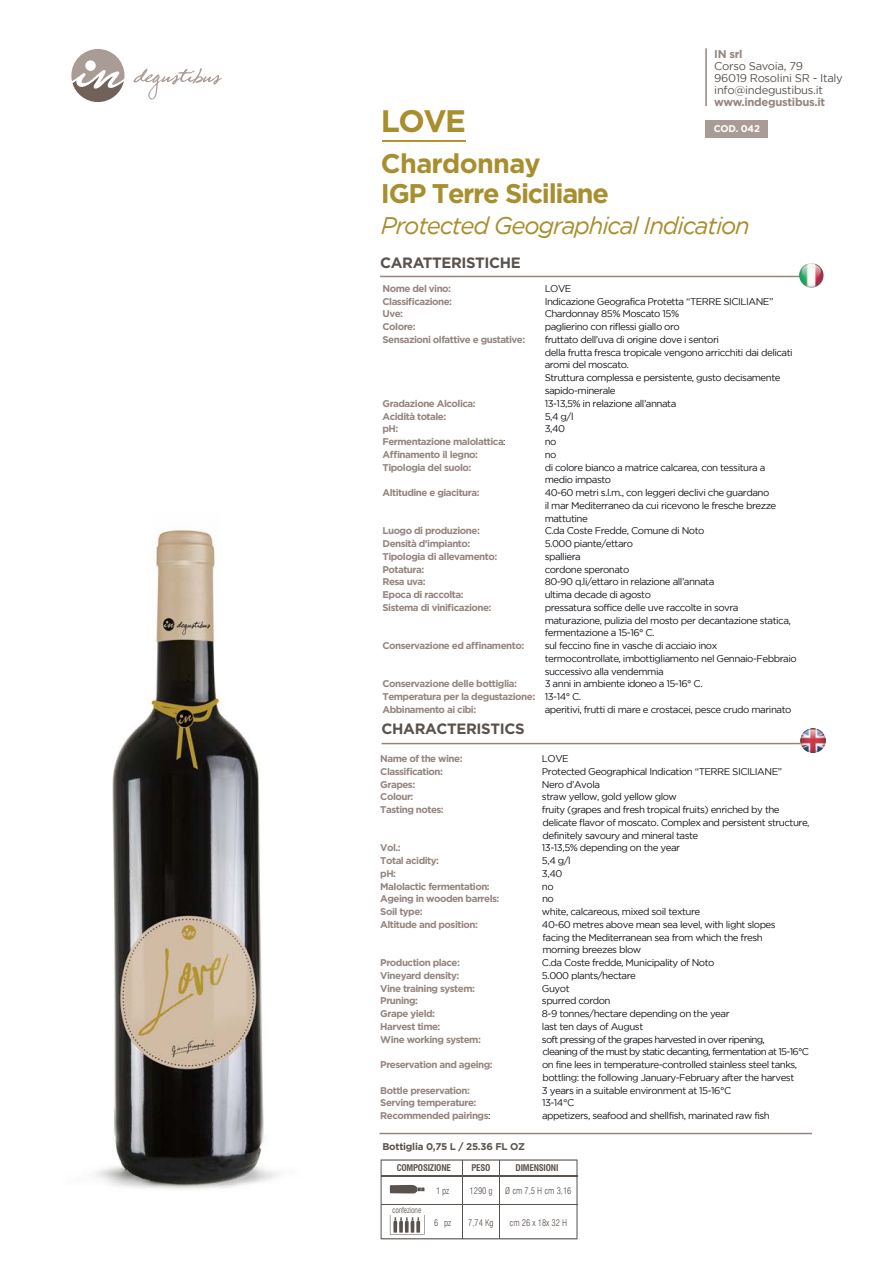
<style>
.page{position:relative;width:893px;height:1263px;background:#fff}
.page>*{position:absolute;margin:0;border:0;box-sizing:border-box;transform-origin:0 0}
.t1{font:700 31.05px "Gotham";color:#a88f2e}
.t2{font:700 27px/30px "Gotham";letter-spacing:-.05em;color:#a88f2e}
.t3{font:italic 24px "Gotham";letter-spacing:-.05em;color:#a88f2e}
.t4{font:700 15px "Gotham";letter-spacing:-.025em;color:#5a524d}
.t5{font:11.25px/12px "Gotham";letter-spacing:-.025em;color:#5a524d}
.t6{font:9.75px/12.8px "Gotham";letter-spacing:-.05em;color:#17141a}
.t7{font:700 9.75px/12.8px "Gotham";letter-spacing:-.05em;color:#95857f}
.t8{font:9.75px/12.8px "Gotham";letter-spacing:-.075em;color:#17141a}
.t9{font:700 9.75px "Gotham";letter-spacing:-.025em;color:#5a524d}
.t10{font:700 9.75px "Gotham";letter-spacing:-.025em;color:#fff}
.t11{font:300 condensed 9px "Swiss 721 BT";color:#5a524d}
.t12{font:700 condensed 9px "Swiss 721 BT";letter-spacing:-.025em;color:#5a524d}
.t13{font:300 condensed 8.1px "Swiss 721 BT";letter-spacing:-.025em;color:#5a524d}
.s1{font-weight:700;color:#95857f}
.s2{font-weight:400;color:#17141a}
.s3{color:#5b534e}
.s4{font-size:8.55px}
</style>
<div class="page">
<hr style="left:705px;top:48px;width:2px;height:58px;background:#95857f">
<hr style="left:380px;top:276px;width:432px;height:1px;background:#95857f">
<hr style="left:382px;top:743px;width:432px;height:1px;background:#95857f">
<img style="left:801px;top:729px;width:24px;height:24px">
<img style="left:800px;top:264px;width:24px;height:24px">
<svg style="left:133px;top:68px;width:89px;height:32px"></svg>
<svg style="left:71px;top:49px;width:53px;height:53px"></svg>
<hr style="left:380px;top:1133px;width:432px;height:1px;background:#95857f">
<div style="left:706px;top:120px;width:62px;height:18px;background:#a99b95"></div>
<img style="left:96px;top:529px;width:182px;height:661px">
<svg style="left:381px;top:1159px;width:196px;height:80px"></svg>
<hr style="left:381px;top:1204px;width:196px;height:1px;background:#5a524d">
<hr style="left:382px;top:140px;width:83px;height:1px;background:#b5942b">
<p class="t5" style="left:714px;top:48px;width:130px"><span class="s1">IN srl<br></span>Corso Savoia, 79<br>96019 Rosolini SR - Italy info@indegustibus.it <span class="s1">www.indegustibus.it</span></p>
<p class="t1" style="left:381px;top:101px;width:87px">LOVE</p>
<p class="t2" style="left:381px;top:148px;width:230px">Chardonnay<br>IGP Terre Siciliane</p>
<p class="t3" style="left:381px;top:212px;width:370px">Protected Geographical Indication</p>
<p class="t10" style="left:714px;top:122px;width:48px">COD. 042</p>
<p class="t4" style="left:380px;top:253px;width:142px">CARATTERISTICHE</p>
<p class="t7" style="left:382px;top:282px;width:70px">Nome del vino:</p>
<p class="t6" style="left:545px;top:282px;width:28px">LOVE</p>
<p class="t7" style="left:382px;top:295px;width:71px">Classificazione:</p>
<p class="t6" style="left:545px;top:295px;width:230px">Indicazione Geografica Protetta “TERRE SICILIANE”</p>
<p class="t7" style="left:382px;top:308px;width:22px">Uve:</p>
<p class="t6" style="left:545px;top:307px;width:136px">Chardonnay 85% Moscato 15%</p>
<p class="t7" style="left:382px;top:320px;width:35px">Colore:</p>
<p class="t6" style="left:545px;top:320px;width:137px">paglierino con riflessi giallo oro</p>
<p class="t7" style="left:382px;top:333px;width:144px">Sensazioni olfattive e gustative:</p>
<p class="t6" style="left:545px;top:333px;width:250px">fruttato dell’uva di origine dove i sentori<br>della frutta fresca tropicale vengono arricchiti dai delicati aromi del moscato.<br>Struttura complessa e persistente, gusto decisamente sapido-minerale</p>
<p class="t7" style="left:382px;top:397px;width:95px">Gradazione Alcolica:</p>
<p class="t6" style="left:545px;top:397px;width:133px">13-13,5% in relazione all’annata</p>
<p class="t7" style="left:382px;top:410px;width:65px">Acidità totale:</p>
<p class="t6" style="left:545px;top:409px;width:30px">5,4 g/l</p>
<p class="t7" style="left:382px;top:422px;width:17px">pH:</p>
<p class="t6" style="left:545px;top:422px;width:22px">3,40</p>
<p class="t7" style="left:382px;top:435px;width:125px">Fermentazione malolattica<span class="s2">:</span></p>
<p class="t6" style="left:545px;top:435px;width:13px">no</p>
<p class="t7" style="left:382px;top:448px;width:97px">Affinamento il legno:</p>
<p class="t6" style="left:545px;top:448px;width:13px">no</p>
<p class="t7" style="left:382px;top:461px;width:90px">Tipologia del suolo:</p>
<p class="t6" style="left:545px;top:461px;width:222px">di colore bianco a matrice calcarea, con tessitura a medio impasto</p>
<p class="t7" style="left:382px;top:486px;width:99px">Altitudine e giacitura:</p>
<p class="t6" style="left:545px;top:486px;width:233px">40-60 metri s.l.m., con leggeri declivi che guardano<br>il mar Mediterraneo da cui ricevono le fresche brezze mattutine</p>
<p class="t7" style="left:382px;top:524px;width:99px">Luogo di produzione:</p>
<p class="t6" style="left:545px;top:524px;width:161px">C.da Coste Fredde, Comune di Noto</p>
<p class="t7" style="left:382px;top:537px;width:89px">Densità d’impianto:</p>
<p class="t6" style="left:545px;top:537px;width:90px">5.000 piante/ettaro</p>
<p class="t7" style="left:382px;top:550px;width:116px">Tipologia di allevamento:</p>
<p class="t6" style="left:545px;top:550px;width:38px">spalliera</p>
<p class="t7" style="left:382px;top:563px;width:43px">Potatura:</p>
<p class="t6" style="left:545px;top:563px;width:86px">cordone speronato</p>
<p class="t7" style="left:382px;top:575px;width:45px">Resa uva:</p>
<p class="t6" style="left:545px;top:575px;width:171px">80-90 q.li/ettaro in relazione all’annata</p>
<p class="t7" style="left:382px;top:588px;width:83px">Epoca di raccolta:</p>
<p class="t6" style="left:545px;top:588px;width:108px">ultima decade di agosto</p>
<p class="t7" style="left:382px;top:601px;width:110px">Sistema di vinificazione:</p>
<p class="t6" style="left:545px;top:601px;width:248px">pressatura soffice delle uve raccolte in sovra maturazione, pulizia del mosto per decantazione statica, fermentazione a 15-16° C.</p>
<p class="t7" style="left:382px;top:639px;width:143px">Conservazione ed affinamento:</p>
<p class="t6" style="left:545px;top:639px;width:254px">sul feccino fine in vasche di acciaio inox<br>termocontrollate, imbottigliamento nel Gennaio-Febbraio successivo alla vendemmia</p>
<p class="t7" style="left:382px;top:677px;width:136px">Conservazione delle bottiglia:</p>
<p class="t7" style="left:382px;top:677px;width:322px;text-indent:162px"><span class="s2">3 anni in ambiente idoneo a 15-16° C.<br></span>Temperatura per la degustazione: <span class="s2">13-14° C.<br></span>Abbinamento ai cibi:</p>
<p class="t6" style="left:545px;top:703px;width:248px">aperitivi, frutti di mare e crostacei, pesce crudo marinato</p>
<p class="t4" style="left:382px;top:719px;width:145px">CHARACTERISTICS</p>
<p class="t7" style="left:380px;top:752px;width:84px">Name of the wine:</p>
<p class="t6" style="left:542px;top:752px;width:28px">LOVE</p>
<p class="t7" style="left:380px;top:765px;width:64px">Classification:</p>
<p class="t6" style="left:542px;top:765px;width:242px">Protected Geographical Indication “TERRE SICILIANE”</p>
<p class="t7" style="left:380px;top:778px;width:36px">Grapes:</p>
<p class="t6" style="left:542px;top:778px;width:60px">Nero d’Avola</p>
<p class="t7" style="left:380px;top:790px;width:35px">Colour:</p>
<p class="t6" style="left:542px;top:790px;width:136px">straw yellow, gold yellow glow</p>
<p class="t7" style="left:380px;top:803px;width:65px">Tasting notes:</p>
<p class="t6" style="left:542px;top:803px;width:269px">fruity (grapes and fresh tropical fruits) enriched by the delicate flavor of moscato. Complex and persistent structure, definitely savoury and mineral taste</p>
<p class="t7" style="left:380px;top:841px;width:22px">Vol.:</p>
<p class="t6" style="left:542px;top:841px;width:140px">13-13,5% depending on the year</p>
<p class="t7" style="left:380px;top:854px;width:60px">Total acidity:</p>
<p class="t6" style="left:542px;top:854px;width:30px">5,4 g/l</p>
<p class="t7" style="left:380px;top:867px;width:17px">pH:</p>
<p class="t6" style="left:542px;top:867px;width:22px">3,40</p>
<p class="t7" style="left:380px;top:880px;width:111px">Malolactic fermentation:</p>
<p class="t6" style="left:542px;top:880px;width:13px">no</p>
<p class="t7" style="left:380px;top:892px;width:121px">Ageing in wooden barrels:</p>
<p class="t6" style="left:542px;top:892px;width:13px">no</p>
<p class="t7" style="left:380px;top:905px;width:44px">Soil type:</p>
<p class="t6" style="left:542px;top:905px;width:160px">white, calcareous, mixed soil texture</p>
<p class="t7" style="left:380px;top:918px;width:99px">Altitude and position:</p>
<p class="t6" style="left:542px;top:918px;width:235px">40-60 metres above mean sea level, with light slopes facing the Mediterranean sea from which the fresh morning breezes blow</p>
<p class="t7" style="left:380px;top:956px;width:81px">Production place:</p>
<p class="t6" style="left:542px;top:956px;width:174px">C.da Coste fredde, Municipality of Noto</p>
<p class="t7" style="left:380px;top:969px;width:80px">Vineyard density:</p>
<p class="t6" style="left:542px;top:969px;width:96px">5.000 plants/hectare</p>
<p class="t7" style="left:380px;top:982px;width:96px">Vine training system:</p>
<p class="t6" style="left:542px;top:982px;width:29px">Guyot</p>
<p class="t7" style="left:380px;top:994px;width:39px">Pruning:</p>
<p class="t6" style="left:542px;top:994px;width:70px">spurred cordon</p>
<p class="t7" style="left:380px;top:1007px;width:56px">Grape yield:</p>
<p class="t6" style="left:542px;top:1007px;width:189px">8-9 tonnes/hectare depending on the year</p>
<p class="t7" style="left:380px;top:1020px;width:62px">Harvest time:</p>
<p class="t6" style="left:542px;top:1020px;width:103px">last ten days of August</p>
<p class="t7" style="left:380px;top:1033px;width:102px">Wine working system:</p>
<p class="t8" style="left:542px;top:1033px;width:269px">soft pressing of the grapes harvested in over ripening,<br>cleaning of the must by static decanting, fermentation at 15-16°C</p>
<p class="t7" style="left:380px;top:1058px;width:114px">Preservation and ageing:</p>
<p class="t6" style="left:542px;top:1058px;width:257px">on fine lees in temperature-controlled stainless steel tanks, bottling: the following January-February after the harvest</p>
<p class="t7" style="left:380px;top:1084px;width:91px">Bottle preservation:</p>
<p class="t6" style="left:542px;top:1084px;width:191px">3 years in a suitable environment at 15-16°C</p>
<p class="t7" style="left:380px;top:1096px;width:98px">Serving temperature:</p>
<p class="t6" style="left:542px;top:1096px;width:34px">13-14°C</p>
<p class="t7" style="left:380px;top:1109px;width:112px">Recommended pairings<span class="s2">:</span></p>
<p class="t6" style="left:542px;top:1109px;width:229px">appetizers, seafood and shellfish, marinated raw fish</p>
<p class="t9" style="left:382px;top:1140px;width:144px">Bottiglia 0,75 L / <span class="s3">25.36 FL OZ</span></p>
<p class="t12" style="left:397px;top:1163px;width:56px">COMPOSIZIONE</p>
<p class="t12" style="left:471px;top:1163px;width:20px">PESO</p>
<p class="t12" style="left:516px;top:1163px;width:44px">DIMENSIONI</p>
<p class="t13" style="left:392px;top:1205px;width:31px">confezione</p>
<p class="t11" style="left:470px;top:1185px;width:25px">1290 <span class="s4">g</span></p>
<p class="t11" style="left:505px;top:1185px;width:68px">Ø cm 7,5 H cm 3,16</p>
<p class="t11" style="left:468px;top:1217px;width:27px">7,74 Kg</p>
<p class="t11" style="left:510px;top:1217px;width:59px">cm 26 x 18x 32 H</p>
<p class="t11" style="left:436px;top:1185px;width:14px">1 pz</p>
<p class="t11" style="left:434px;top:1217px;width:18px">6 pz</p>
</div>
